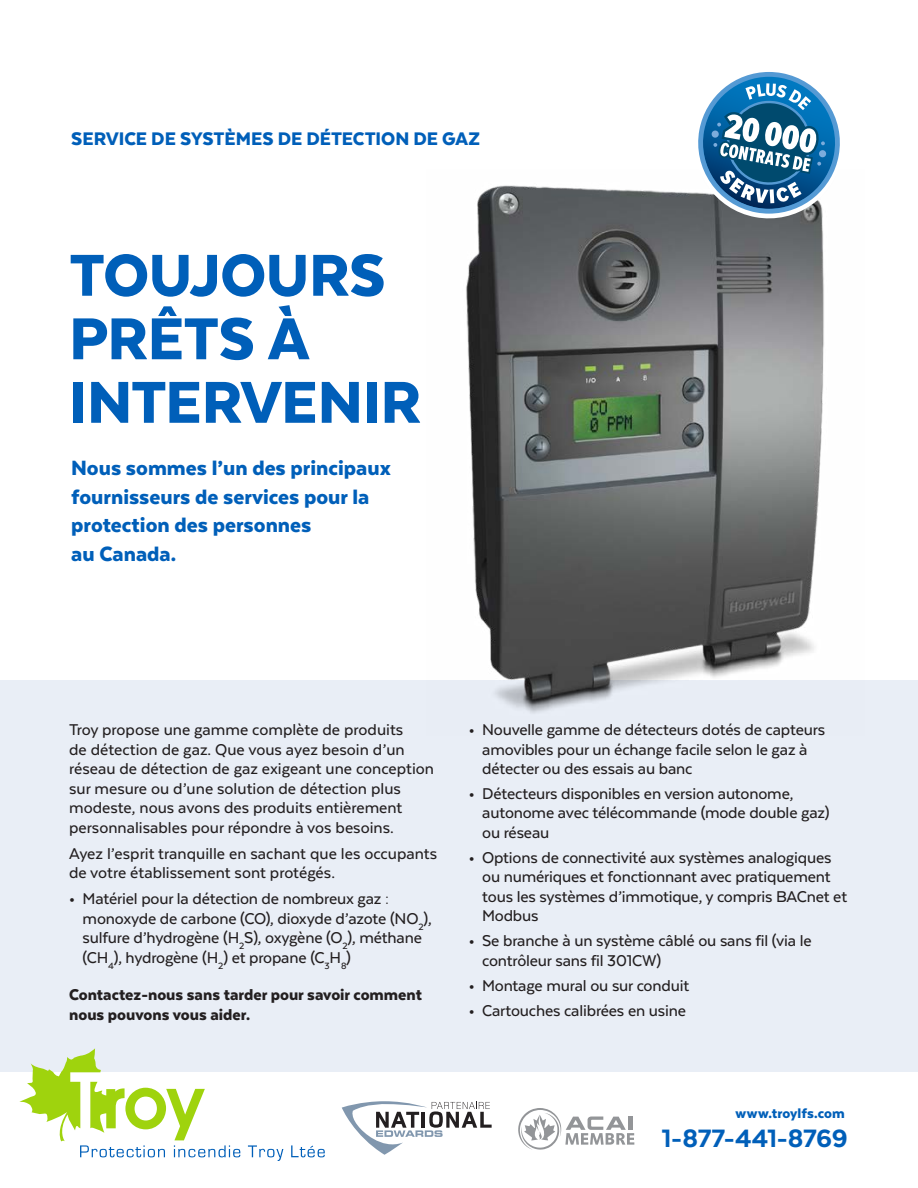
<style>
.page{position:relative;width:918px;height:1188px;background:#fff}
.page>*{position:absolute;margin:0;border:0;box-sizing:border-box;transform-origin:0 0}
.t1{font:900 68.1px/63.4px "Texta Alt";letter-spacing:-.01em;color:#005fb9}
.t2{font:800 28.95px "Texta";letter-spacing:-.015em;color:#005fb9}
.t3{font:900 23.85px/28.7px "Texta";color:#005fb9}
.t4{font:900 21px "Texta";color:#005fb9}
.t5{font:500 18px/19.5px "Texta";letter-spacing:-.01em;color:#231f20}
.t6{font:900 18px/19.5px "Texta";color:#231f20}
.t7{font:900 15.9px "Texta";letter-spacing:.005em;color:#005fb9}
.s1{font-weight:900}
</style>
<div class="page">
<div style="left:0;top:680px;width:918px;height:392px;background:#e9eef6"></div>
<svg style="left:518px;top:1108px;width:116px;height:42px"></svg>
<hr style="left:628px;top:1117px;width:4px;height:13px;background:#939598">
<img style="left:466px;top:185px;width:358px;height:528px">
<svg style="left:694px;top:72px;width:146px;height:146px"></svg>
<svg style="left:19px;top:1048px;width:221px;height:109px"></svg>
<svg style="left:248px;top:1145px;width:35px;height:16px"></svg>
<svg style="left:291px;top:1145px;width:34px;height:12px"></svg>
<svg style="left:342px;top:1101px;width:150px;height:54px"></svg>
<p class="t4" style="left:71px;top:128px;width:410px">SERVICE DE SYSTÈMES DE DÉTECTION DE GAZ</p>
<h1 class="t1" style="left:69px;top:243px;width:354px">TOUJOURS<br>PRÊTS À<br>INTERVENIR</h1>
<h3 class="t3" style="left:71px;top:453px;width:321px">Nous sommes l’un des principaux fournisseurs de services pour la protection des personnes<br>au Canada.</h3>
<p class="t5" style="left:69px;top:720px;width:366px">Troy propose une gamme complète de produits<br>de détection de gaz. Que vous ayez besoin d’un réseau de détection de gaz exigeant une conception sur mesure ou d’une solution de détection plus modeste, nous avons des produits entièrement personnalisables pour répondre à vos besoins.</p>
<p class="t5" style="left:69px;top:843px;width:370px">Ayez l’esprit tranquille en sachant que les occupants de votre établissement sont protégés.</p>
<p class="t5" style="left:83px;top:889px;width:351px;text-indent:-13px"><span class="s1">•</span> Matériel pour la détection de nombreux gaz : monoxyde de carbone (CO), dioxyde d’azote (NO<sub>2</sub>), sulfure d’hydrogène (H<sub>2</sub>S), oxygène (O<sub>2</sub>), méthane (CH<sub>4</sub>), hydrogène (H<sub>2</sub>) et propane (C<sub>3</sub>H<sub>8</sub>)</p>
<p class="t6" style="left:69px;top:985px;width:355px">Contactez-nous sans tarder pour savoir comment nous pouvons vous aider.</p>
<p class="t5" style="left:482px;top:720px;width:344px;text-indent:-14px"><span class="s1">•</span> Nouvelle gamme de détecteurs dotés de capteurs amovibles pour un échange facile selon le gaz à détecter ou des essais au banc</p>
<p class="t5" style="left:482px;top:784px;width:349px;text-indent:-14px"><span class="s1">•</span> Détecteurs disponibles en version autonome, autonome avec télécommande (mode double gaz) ou réseau</p>
<p class="t5" style="left:482px;top:848px;width:367px;text-indent:-14px"><span class="s1">•</span> Options de connectivité aux systèmes analogiques ou numériques et fonctionnant avec pratiquement tous les systèmes d’immotique, y compris BACnet et Modbus</p>
<p class="t5" style="left:482px;top:931px;width:331px;text-indent:-14px"><span class="s1">•</span> Se branche à un système câblé ou sans fil (via le contrôleur sans fil 301CW)</p>
<p class="t5" style="left:469px;top:975px;width:222px"><span class="s1">•</span> Montage mural ou sur conduit</p>
<p class="t5" style="left:469px;top:1000px;width:219px"><span class="s1">•</span> Cartouches calibrées en usine</p>
<p class="t7" style="left:736px;top:1104px;width:111px">www.troylfs.com</p>
<h2 class="t2" style="left:662px;top:1123px;width:187px">1-877-441-8769</h2>
</div>
